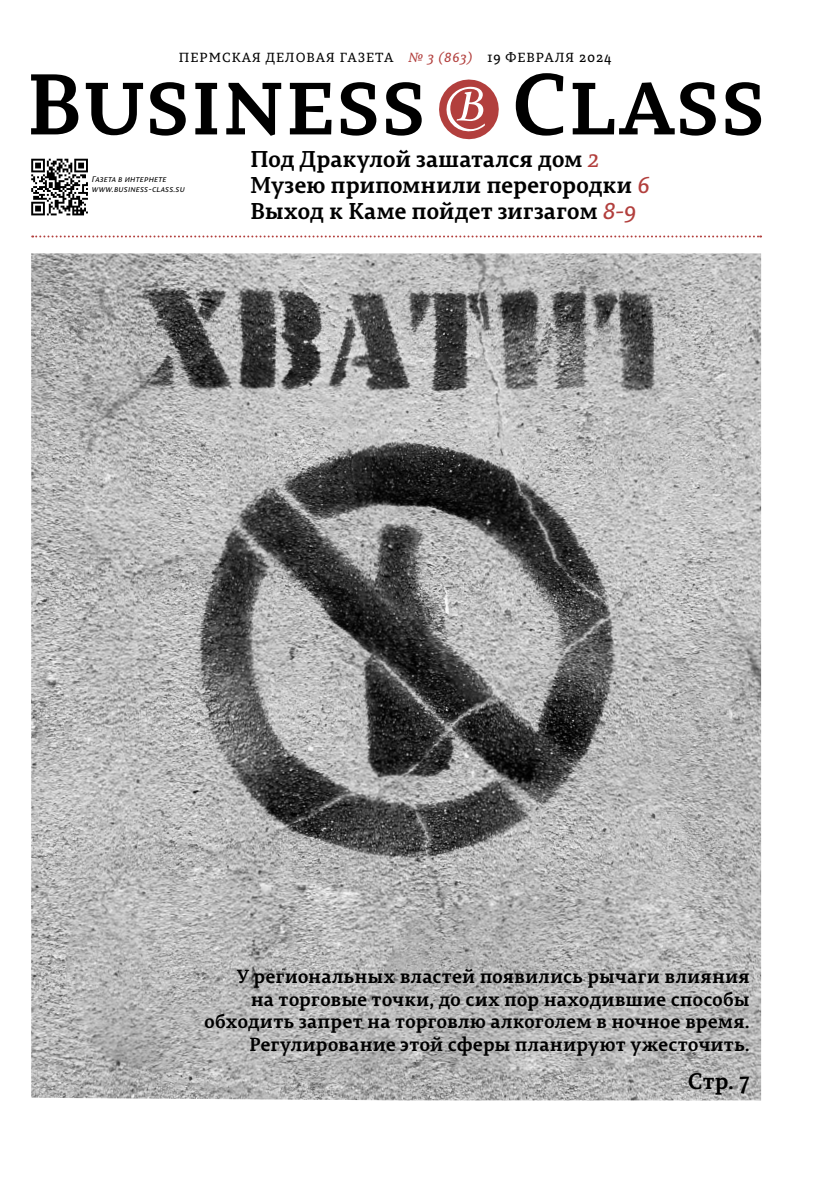
<style>
.page{position:relative;width:820px;height:1191px;background:#fff}
.page>*{position:absolute;margin:0;border:0;box-sizing:border-box;transform-origin:0 0}
.t1{font:700 22.8px/25.6px "Permian Slab Serif Typeface";letter-spacing:-.01em;color:#000}
.t2{font:700 22.4px "Permian Slab Serif Typeface";color:#000}
.t3{font:700 19px/22.9px "Permian Slab Serif Typeface";color:#000;text-align:right}
.t4{font:13.2px "Permian Slab Serif Typeface";letter-spacing:.08em;color:#000}
.t5{font:italic 8px/9.6px "Permian Sans Typeface";letter-spacing:.01em;color:#000}
.s1{font-style:italic;color:#b23f3d}
.s2{font-weight:400;font-style:italic;color:#b23f3d}
</style>
<div class="page">
<img style="left:31px;top:253px;width:729px;height:847px">
<svg style="left:31px;top:73px;width:729px;height:63px"></svg>
<svg style="left:435px;top:76px;width:67px;height:63px"></svg>
<svg style="left:31px;top:159px;width:57px;height:56px"></svg>
<svg style="left:32px;top:235px;width:728px;height:2px"></svg>
<p class="t4" style="left:179px;top:47px;width:434px">пермская деловая газета <span class="s1">№ 3 (863)</span> 19 февраля 2024</p>
<p class="t5" style="left:92px;top:174px;width:94px">ГАЗЕТА В ИНТЕРНЕТЕ<br>WWW.BUSINESS-CLASS.SU</p>
<p class="t1" style="left:250px;top:145px;width:401px">Под Дракулой зашатался дом <span class="s2">2<br></span>Музею припомнили перегородки <span class="s2">6<br></span>Выход к Каме пойдет зигзагом <span class="s2">8-9</span></p>
<p class="t3" style="left:204px;top:963px;width:547px">У региональных властей появились рычаги влияния<br>на торговые точки, до сих пор находившие способы обходить запрет на торговлю алкоголем в ночное время.<br>Регулирование этой сферы планируют ужесточить.</p>
<p class="t2" style="left:687px;top:1062px;width:63px">Стр. 7</p>
</div>
